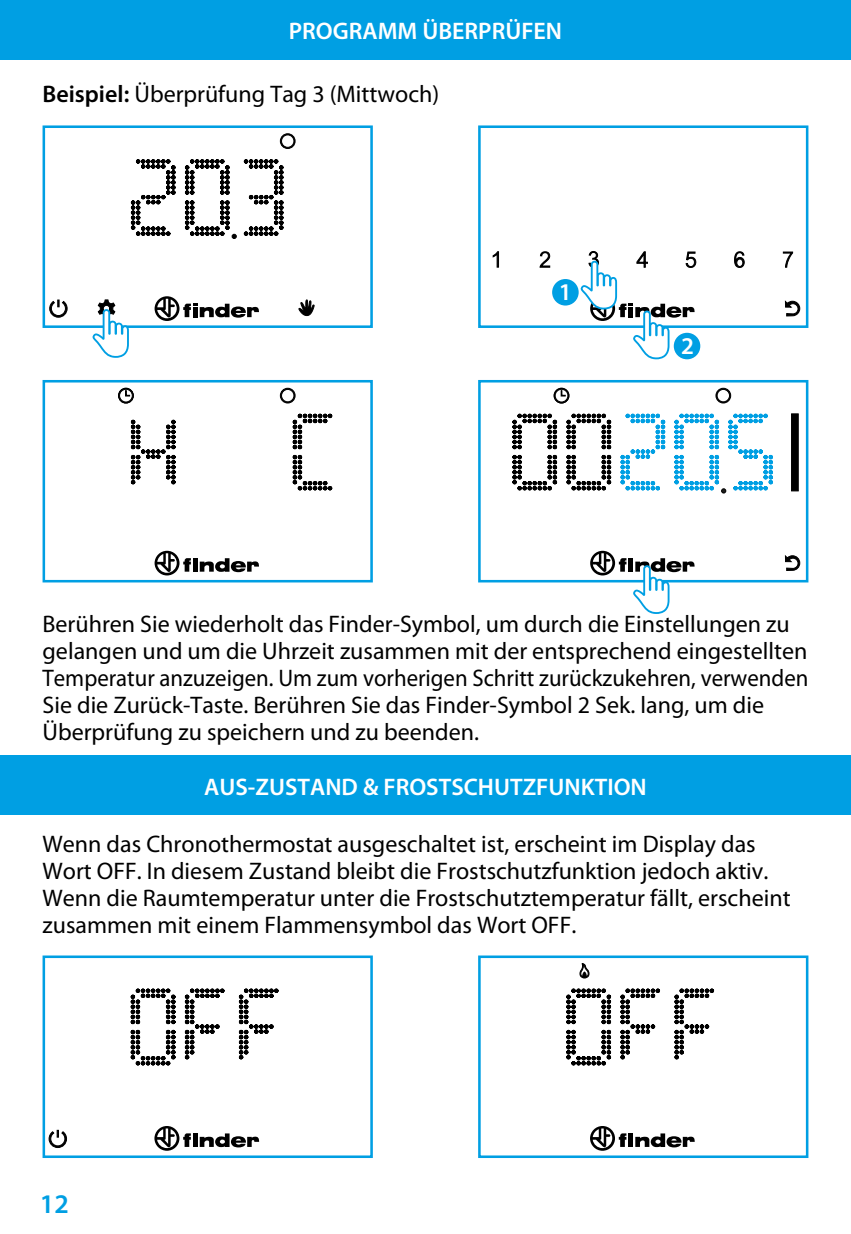
<style>
.page{position:relative;width:851px;height:1234px;background:#fff}
.page>*{position:absolute;margin:0;border:0;box-sizing:border-box;transform-origin:0 0}
.t1{font:600 27px "Myriad Pro";color:#009fe3}
.t2{font:24px/27px "Myriad Pro";color:#000}
.t3{font:600 24px "Myriad Pro";color:#fff}
.s1{font-weight:600}
</style>
<div class="page">
<div style="left:0;top:0;width:850px;height:60px;background:#009fe3"></div>
<svg style="left:298px;top:299px;width:17px;height:17px"></svg>
<svg style="left:154px;top:296px;width:105px;height:25px"></svg>
<svg style="left:49px;top:299px;width:19px;height:19px"></svg>
<svg style="left:280px;top:133px;width:15px;height:16px"></svg>
<div style="left:281px;top:135px;width:13px;height:13px;background:#fff;border:1px solid #000;border-radius:50%"></div>
<svg style="left:131px;top:159px;width:45px;height:77px"></svg>
<svg style="left:244px;top:159px;width:39px;height:77px"></svg>
<svg style="left:185px;top:159px;width:51px;height:80px"></svg>
<div style="left:43px;top:125px;width:330px;height:203px;border:3px solid #009fe3"></div>
<svg style="left:92px;top:299px;width:37px;height:59px"></svg>
<div style="left:478px;top:125px;width:330px;height:203px;border:3px solid #009fe3"></div>
<svg style="left:492px;top:251px;width:308px;height:108px"></svg>
<div style="left:673px;top:333px;width:27px;height:26px;background:#009fe3;border-radius:50%"></div>
<svg style="left:154px;top:550px;width:105px;height:25px"></svg>
<div style="left:280px;top:388px;width:15px;height:15px;background:#080808;border:1px solid #000;border-radius:50%"></div>
<div style="left:281px;top:389px;width:13px;height:13px;background:#fff;border:1px solid #000;border-radius:50%"></div>
<div style="left:118px;top:388px;width:16px;height:15px;background:#000;border:1px solid #000;border-radius:50%"></div>
<svg style="left:119px;top:389px;width:14px;height:13px"></svg>
<svg style="left:125px;top:390px;width:5px;height:6px"></svg>
<svg style="left:131px;top:419px;width:45px;height:65px"></svg>
<svg style="left:292px;top:413px;width:40px;height:77px"></svg>
<div style="left:43px;top:380px;width:330px;height:202px;border:3px solid #009fe3"></div>
<div style="left:791px;top:413px;width:7px;height:78px;background:#000"></div>
<svg style="left:784px;top:555px;width:16px;height:16px"></svg>
<svg style="left:715px;top:388px;width:15px;height:15px"></svg>
<div style="left:716px;top:389px;width:13px;height:13px;background:#fff;border:1px solid #000;border-radius:50%"></div>
<svg style="left:553px;top:388px;width:16px;height:15px"></svg>
<svg style="left:554px;top:389px;width:14px;height:13px"></svg>
<svg style="left:560px;top:390px;width:5px;height:6px"></svg>
<svg style="left:512px;top:413px;width:45px;height:77px"></svg>
<svg style="left:566px;top:413px;width:45px;height:77px"></svg>
<svg style="left:620px;top:413px;width:45px;height:77px"></svg>
<svg style="left:674px;top:413px;width:99px;height:80px"></svg>
<div style="left:478px;top:380px;width:330px;height:202px;border:3px solid #009fe3"></div>
<svg style="left:590px;top:550px;width:105px;height:64px"></svg>
<div style="left:0;top:755px;width:850px;height:60px;background:#009fe3"></div>
<svg style="left:154px;top:1126px;width:106px;height:24px"></svg>
<svg style="left:130px;top:988px;width:45px;height:77px"></svg>
<svg style="left:185px;top:988px;width:39px;height:71px"></svg>
<svg style="left:239px;top:988px;width:39px;height:71px"></svg>
<svg style="left:48px;top:1129px;width:19px;height:18px"></svg>
<div style="left:43px;top:955px;width:330px;height:202px;border:3px solid #009fe3"></div>
<svg style="left:590px;top:1126px;width:105px;height:24px"></svg>
<svg style="left:579px;top:963px;width:10px;height:15px"></svg>
<svg style="left:566px;top:988px;width:45px;height:77px"></svg>
<svg style="left:620px;top:988px;width:40px;height:71px"></svg>
<svg style="left:674px;top:988px;width:40px;height:71px"></svg>
<div style="left:478px;top:955px;width:330px;height:202px;border:3px solid #009fe3"></div>
<p class="t3" style="left:289px;top:16px;width:275px">PROGRAMM ÜBERPRÜFEN</p>
<p class="t2" style="left:43px;top:80px;width:398px"><span class="s1">Beispiel:</span> Überprüfung Tag 3 (Mittwoch)</p>
<p class="t3" style="left:559px;top:277px;width:14px">1</p>
<p class="t3" style="left:681px;top:330px;width:14px">2</p>
<p class="t2" style="left:43px;top:610px;width:767px">Berühren Sie wiederholt das Finder-Symbol, um durch die Einstellungen zu gelangen und um die Uhrzeit zusammen mit der entsprechend eingestellten Temperatur anzuzeigen. Um zum vorherigen Schritt zurückzukehren, verwenden Sie die Zurück-Taste. Berühren Sie das Finder-Symbol 2 Sek. lang, um die Überprüfung zu speichern und zu beenden.</p>
<p class="t3" style="left:204px;top:771px;width:444px">AUS-ZUSTAND &amp; FROSTSCHUTZFUNKTION</p>
<p class="t2" style="left:43px;top:829px;width:749px">Wenn das Chronothermostat ausgeschaltet ist, erscheint im Display das Wort OFF. In diesem Zustand bleibt die Frostschutzfunktion jedoch aktiv.<br>Wenn die Raumtemperatur unter die Frostschutztemperatur fällt, erscheint zusammen mit einem Flammensymbol das Wort OFF.</p>
<p class="t1" style="left:40px;top:1186px;width:30px">12</p>
</div>
